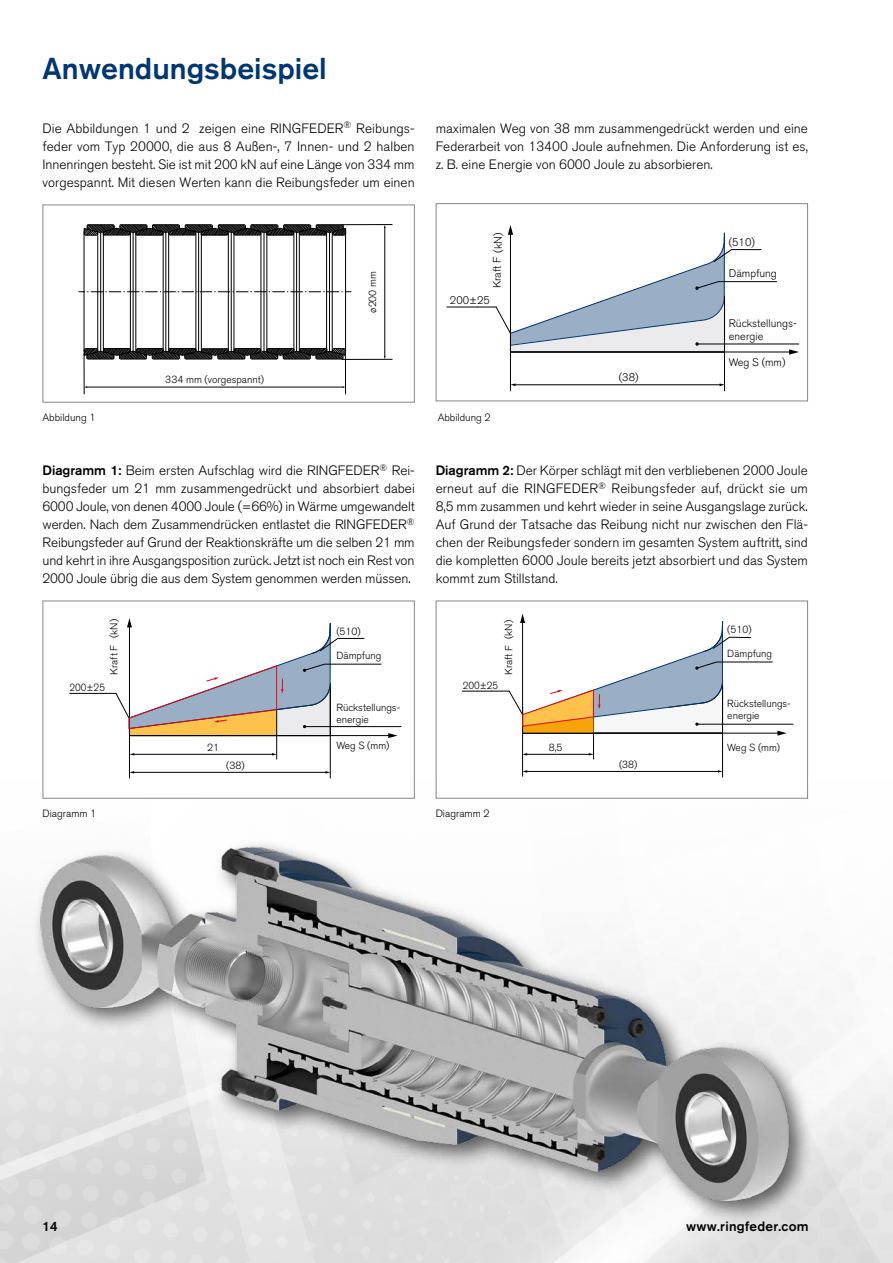
<style>
.page{position:relative;width:893px;height:1263px;background:#fff}
.page>*{position:absolute;margin:0;border:0;box-sizing:border-box;transform-origin:0 0}
.t1{font:500 30px "Akzidenz Grotesk BE";color:#003671}
.t2{font:300 13.5px/18px "Akzidenz Grotesk BE";color:#000;text-align:justify}
.t3{font:500 13.5px "Akzidenz Grotesk BE";letter-spacing:.02em;color:#000}
.t4{font:300 10.95px/12.8px "Akzidenz Grotesk BE";color:#000}
.t5{font:300 10.5px "Akzidenz Grotesk BE";color:#000}
.t6{font:300 10.35px/12px "Akzidenz Grotesk BE";color:#000}
.t7{font:300 10.35px "Akzidenz Grotesk BE";color:#000;scale:.95 1}
.t8{font:300 10.2px/12px "Akzidenz Grotesk BE";color:#000}
.t9{font:300 10.2px "Akzidenz Grotesk BE";color:#000;scale:.95 1}
.s1{font-weight:500}
</style>
<div class="page">
<hr style="left:345px;top:229px;width:1px;height:123px;background:#000">
<hr style="left:342px;top:224px;width:50px;height:1px;background:#000">
<hr style="left:342px;top:359px;width:50px;height:1px;background:#000">
<hr style="left:345px;top:354px;width:1px;height:40px;background:#000">
<hr style="left:84px;top:354px;width:1px;height:40px;background:#000">
<hr style="left:332px;top:232px;width:1px;height:120px;background:#000">
<hr style="left:329px;top:233px;width:1px;height:118px;background:#000">
<hr style="left:326px;top:233px;width:1px;height:118px;background:#000">
<hr style="left:299px;top:232px;width:1px;height:120px;background:#000">
<hr style="left:296px;top:233px;width:1px;height:118px;background:#000">
<hr style="left:294px;top:232px;width:1px;height:119px;background:#000">
<hr style="left:267px;top:232px;width:1px;height:120px;background:#000">
<hr style="left:264px;top:233px;width:1px;height:118px;background:#000">
<hr style="left:261px;top:232px;width:1px;height:119px;background:#000">
<hr style="left:234px;top:232px;width:1px;height:120px;background:#000">
<hr style="left:231px;top:233px;width:1px;height:118px;background:#000">
<hr style="left:228px;top:233px;width:1px;height:118px;background:#000">
<hr style="left:201px;top:232px;width:1px;height:120px;background:#000">
<hr style="left:198px;top:233px;width:1px;height:118px;background:#000">
<hr style="left:196px;top:232px;width:1px;height:119px;background:#000">
<hr style="left:168px;top:232px;width:1px;height:120px;background:#000">
<hr style="left:166px;top:233px;width:1px;height:118px;background:#000">
<hr style="left:163px;top:232px;width:1px;height:119px;background:#000">
<hr style="left:136px;top:232px;width:1px;height:120px;background:#000">
<hr style="left:133px;top:233px;width:1px;height:118px;background:#000">
<hr style="left:130px;top:232px;width:1px;height:119px;background:#000">
<hr style="left:103px;top:232px;width:1px;height:120px;background:#000">
<hr style="left:100px;top:233px;width:1px;height:118px;background:#000">
<hr style="left:98px;top:232px;width:1px;height:119px;background:#000">
<hr style="left:84px;top:232px;width:1px;height:119px;background:#000">
<svg style="left:79px;top:291px;width:272px;height:1px"></svg>
<hr style="left:385px;top:227px;width:1px;height:130px;background:#000">
<hr style="left:87px;top:387px;width:256px;height:1px;background:#000">
<svg style="left:83px;top:224px;width:263px;height:12px;background:#333"></svg>
<svg style="left:83px;top:348px;width:263px;height:12px;background:#333"></svg>
<div style="left:43px;top:205px;width:372px;height:198px;border:1px solid #878787"></div>
<hr style="left:447px;top:307px;width:30px;height:1px;background:#000">
<hr style="left:510px;top:352px;width:281px;height:1px;background:#000">
<svg style="left:789px;top:349px;width:10px;height:6px"></svg>
<hr style="left:510px;top:233px;width:1px;height:158px;background:#000">
<hr style="left:724px;top:352px;width:1px;height:39px;background:#000">
<hr style="left:514px;top:384px;width:206px;height:1px;background:#000">
<hr style="left:697px;top:344px;width:102px;height:1px;background:#000">
<svg style="left:477px;top:225px;width:300px;height:127px"></svg>
<div style="left:436px;top:203px;width:372px;height:198px;border:1px solid #878787"></div>
<img style="left:21px;top:834px;width:790px;height:388px">
<hr style="left:462px;top:691px;width:30px;height:1px;background:#000">
<hr style="left:722px;top:733px;width:1px;height:44px;background:#000">
<hr style="left:526px;top:771px;width:193px;height:1px;background:#000">
<hr style="left:593px;top:717px;width:1px;height:42px;background:#000">
<hr style="left:526px;top:754px;width:64px;height:1px;background:#000">
<hr style="left:697px;top:724px;width:96px;height:1px;background:#000">
<hr style="left:522px;top:621px;width:1px;height:155px;background:#000">
<svg style="left:492px;top:614px;width:295px;height:122px"></svg>
<div style="left:436px;top:601px;width:372px;height:198px;border:1px solid #878787"></div>
<hr style="left:129px;top:735px;width:261px;height:1px;background:#000">
<svg style="left:388px;top:733px;width:10px;height:5px"></svg>
<hr style="left:129px;top:626px;width:1px;height:152px;background:#000">
<hr style="left:330px;top:736px;width:1px;height:42px;background:#000">
<hr style="left:133px;top:772px;width:193px;height:1px;background:#000">
<hr style="left:276px;top:710px;width:1px;height:49px;background:#000">
<hr style="left:133px;top:754px;width:140px;height:1px;background:#000">
<hr style="left:304px;top:726px;width:97px;height:1px;background:#000">
<svg style="left:70px;top:618px;width:312px;height:118px"></svg>
<div style="left:43px;top:601px;width:372px;height:198px;border:1px solid #878787"></div>
<h1 class="t1" style="left:43px;top:50px;width:286px">Anwendungsbeispiel</h1>
<p class="t2" style="left:43px;top:119px;width:374px">Die Abbildungen 1 und 2 zeigen eine RINGFEDER<sup>®</sup> Reibungs&shy;feder vom Typ 20000, die aus 8 Außen-, 7 Innen- und 2 halben Innenringen besteht. Sie ist mit 200 kN auf eine Länge von 334 mm vorgespannt. Mit diesen Werten kann die Reibungsfeder um einen</p>
<p class="t2" style="left:436px;top:119px;width:374px">maximalen Weg von 38 mm zusammengedrückt werden und eine Federarbeit von 13400 Joule aufnehmen. Die Anforderung ist es, z. B. eine Energie von 6000 Joule zu absorbieren.</p>
<p class="t6" style="left:367px;top:313px;width:43px;rotate:-90deg">ø200 mm</p>
<p class="t4" style="left:491px;top:288px;width:57px;rotate:-90deg">Kraft F (kN)</p>
<p class="t4" style="left:450px;top:294px;width:41px">200±25</p>
<p class="t4" style="left:729px;top:236px;width:27px">(510)</p>
<p class="t4" style="left:729px;top:267px;width:50px">Dämpfung</p>
<p class="t4" style="left:729px;top:317px;width:69px">Rückstellungs&shy;energie</p>
<p class="t4" style="left:729px;top:356px;width:58px">Weg S (mm)</p>
<p class="t8" style="left:165px;top:373px;width:100px">334 mm (vorgespannt)</p>
<p class="t4" style="left:619px;top:371px;width:21px">(38)</p>
<p class="t5" style="left:43px;top:411px;width:55px">Abbildung 1</p>
<p class="t5" style="left:438px;top:411px;width:55px">Abbildung 2</p>
<p class="t2" style="left:43px;top:461px;width:374px"><span class="s1">Diagramm 1:</span> Beim ersten Aufschlag wird die RINGFEDER<sup>®</sup> Rei&shy;bungsfeder um 21 mm zusammengedrückt und absorbiert dabei 6000 Joule, von denen 4000 Joule (=66%) in Wärme umgewandelt werden. Nach dem Zusammendrücken entlastet die RINGFEDER<sup>® </sup>Reibungsfeder auf Grund der Reaktionskräfte um die selben 21 mm und kehrt in ihre Ausgangsposition zurück. Jetzt ist noch ein Rest von 2000 Joule übrig die aus dem System genommen werden müssen.</p>
<p class="t2" style="left:436px;top:461px;width:374px"><span class="s1">Diagramm 2:</span> Der Körper schlägt mit den verbliebenen 2000 Joule erneut auf die RINGFEDER<sup>®</sup> Reibungsfeder auf, drückt sie um 8,5 mm zusammen und kehrt wieder in seine Ausgangslage zurück.<br>Auf Grund der Tatsache das Reibung nicht nur zwischen den Flä&shy;chen der Reibungsfeder sondern im gesamten System auftritt, sind die kompletten 6000 Joule bereits jetzt absorbiert und das System kommt zum Stillstand.</p>
<p class="t6" style="left:108px;top:674px;width:57px;rotate:-90deg">Kraft F (kN)</p>
<p class="t7" style="left:69px;top:681px;width:39px">200±25</p>
<p class="t6" style="left:336px;top:625px;width:26px">(510)</p>
<p class="t6" style="left:336px;top:649px;width:47px">Dämpfung</p>
<p class="t6" style="left:336px;top:701px;width:65px">Rückstellungs&shy;energie</p>
<p class="t8" style="left:503px;top:675px;width:56px;rotate:-90deg">Kraft F (kN)</p>
<p class="t9" style="left:463px;top:679px;width:39px">200±25</p>
<p class="t8" style="left:727px;top:623px;width:26px">(510)</p>
<p class="t8" style="left:727px;top:648px;width:46px">Dämpfung</p>
<p class="t8" style="left:727px;top:697px;width:65px">Rückstellungs&shy;energie</p>
<p class="t6" style="left:207px;top:742px;width:13px">21</p>
<p class="t6" style="left:336px;top:739px;width:55px">Weg S (mm)</p>
<p class="t8" style="left:549px;top:742px;width:15px">8,5</p>
<p class="t8" style="left:727px;top:742px;width:54px">Weg S (mm)</p>
<p class="t6" style="left:226px;top:759px;width:20px">(38)</p>
<p class="t8" style="left:619px;top:758px;width:20px">(38)</p>
<p class="t5" style="left:43px;top:807px;width:55px">Diagramm 1</p>
<p class="t5" style="left:436px;top:807px;width:55px">Diagramm 2</p>
<p class="t3" style="left:43px;top:1218px;width:17px">14</p>
<p class="t3" style="left:686px;top:1218px;width:124px">www.ringfeder.com</p>
</div>
